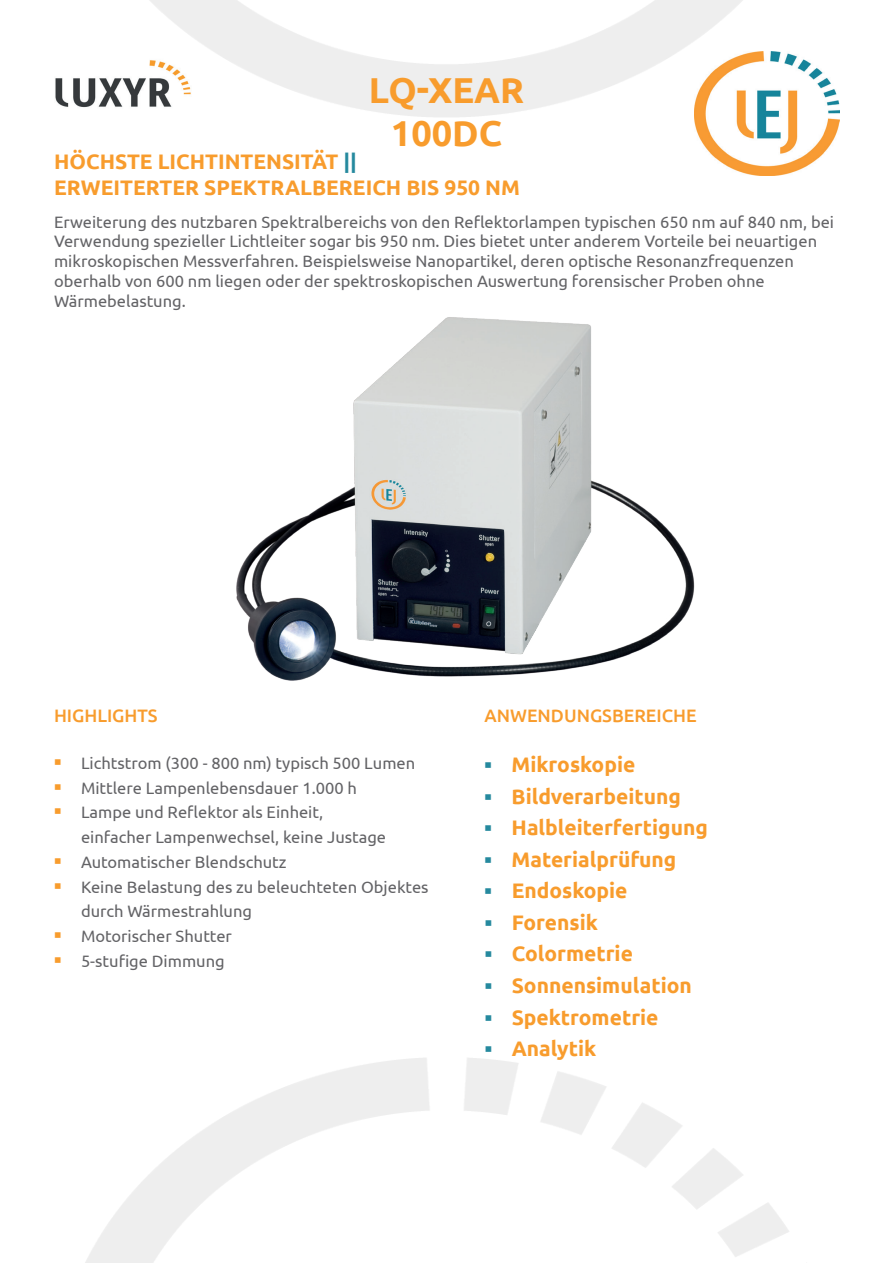
<style>
.page{position:relative;width:893px;height:1263px;background:#fff}
.page>*{position:absolute;margin:0;border:0;box-sizing:border-box;transform-origin:0 0}
.t1{font:700 36px/43.2px "Ubuntu";color:#f89c2d;text-align:center}
.t2{font:700 21px/25.2px "Ubuntu";color:#f89c2d}
.t3{font:500 18px "Ubuntu";color:#f89c2d}
.t4{font:16.5px/19.8px "Ubuntu";color:#636366}
.s1{color:#25899e}
.s2{font-family:"Arial";font-weight:700;font-size:21px;color:#f89c2d}
.s3{font-family:"Arial";color:#25899e}
</style>
<div class="page">
<img style="left:150px;top:0;width:630px;height:118px">
<img style="left:695px;top:52px;width:144px;height:124px">
<img style="left:55px;top:56px;width:137px;height:58px">
<img style="left:236px;top:317px;width:459px;height:364px">
<h1 class="t1" style="left:369px;top:68px;width:157px">LQ-XEAR<br>100DC</h1>
<p class="t2" style="left:54px;top:149px;width:467px">HÖCHSTE LICHTINTENSITÄT <span class="s1">||<br></span>ERWEITERTER SPEKTRALBEREICH BIS 950 NM</p>
<p class="t4" style="left:54px;top:211px;width:782px">Erweiterung des nutzbaren Spektralbereichs von den Reflektorlampen typischen 650 nm auf 840 nm, bei Verwendung spezieller Lichtleiter sogar bis 950 nm. Dies bietet unter anderem Vorteile bei neuartigen mikroskopischen Messverfahren. Beispielsweise Nanopartikel, deren optische Resonanzfrequenzen oberhalb von 600 nm liegen oder der spektroskopischen Auswertung forensischer Proben ohne Wärmebelastung.</p>
<p class="t3" style="left:54px;top:704px;width:105px">HIGHLIGHTS</p>
<p class="t3" style="left:485px;top:704px;width:214px">ANWENDUNGSBEREICHE</p>
<p class="t4" style="left:54px;top:753px;width:363px"><span class="s2">▪</span> Lichtstrom (300 - 800 nm) typisch 500 Lumen</p>
<p class="t4" style="left:54px;top:777px;width:304px"><span class="s2">▪</span> Mittlere Lampenlebensdauer 1.000 h</p>
<p class="t4" style="left:81px;top:800px;width:307px;line-height:24.8px;text-indent:-27px"><span class="s2">▪</span> Lampe und Reflektor als Einheit, einfacher Lampenwechsel, keine Justage</p>
<p class="t4" style="left:54px;top:852px;width:234px"><span class="s2">▪</span> Automatischer Blendschutz</p>
<p class="t4" style="left:81px;top:874px;width:349px;line-height:24.8px;text-indent:-27px"><span class="s2">▪</span> Keine Belastung des zu beleuchteten Objektes durch Wärmestrahlung</p>
<p class="t4" style="left:54px;top:926px;width:179px"><span class="s2">▪</span> Motorischer Shutter</p>
<p class="t4" style="left:54px;top:951px;width:172px"><span class="s2">▪</span> 5-stufige Dimmung</p>
<p class="t2" style="left:485px;top:752px;width:152px"><span class="s3">▪</span> Mikroskopie</p>
<p class="t2" style="left:485px;top:783px;width:198px"><span class="s3">▪</span> Bildverarbeitung</p>
<p class="t2" style="left:485px;top:815px;width:225px"><span class="s3">▪</span> Halbleiterfertigung</p>
<p class="t2" style="left:485px;top:846px;width:193px"><span class="s3">▪</span> Materialprüfung</p>
<p class="t2" style="left:485px;top:878px;width:144px"><span class="s3">▪</span> Endoskopie</p>
<p class="t2" style="left:485px;top:909px;width:115px"><span class="s3">▪</span> Forensik</p>
<p class="t2" style="left:485px;top:941px;width:150px"><span class="s3">▪</span> Colormetrie</p>
<p class="t2" style="left:485px;top:972px;width:209px"><span class="s3">▪</span> Sonnensimulation</p>
<p class="t2" style="left:485px;top:1004px;width:175px"><span class="s3">▪</span> Spektrometrie</p>
<p class="t2" style="left:485px;top:1035px;width:113px"><span class="s3">▪</span> Analytik</p>
</div>
